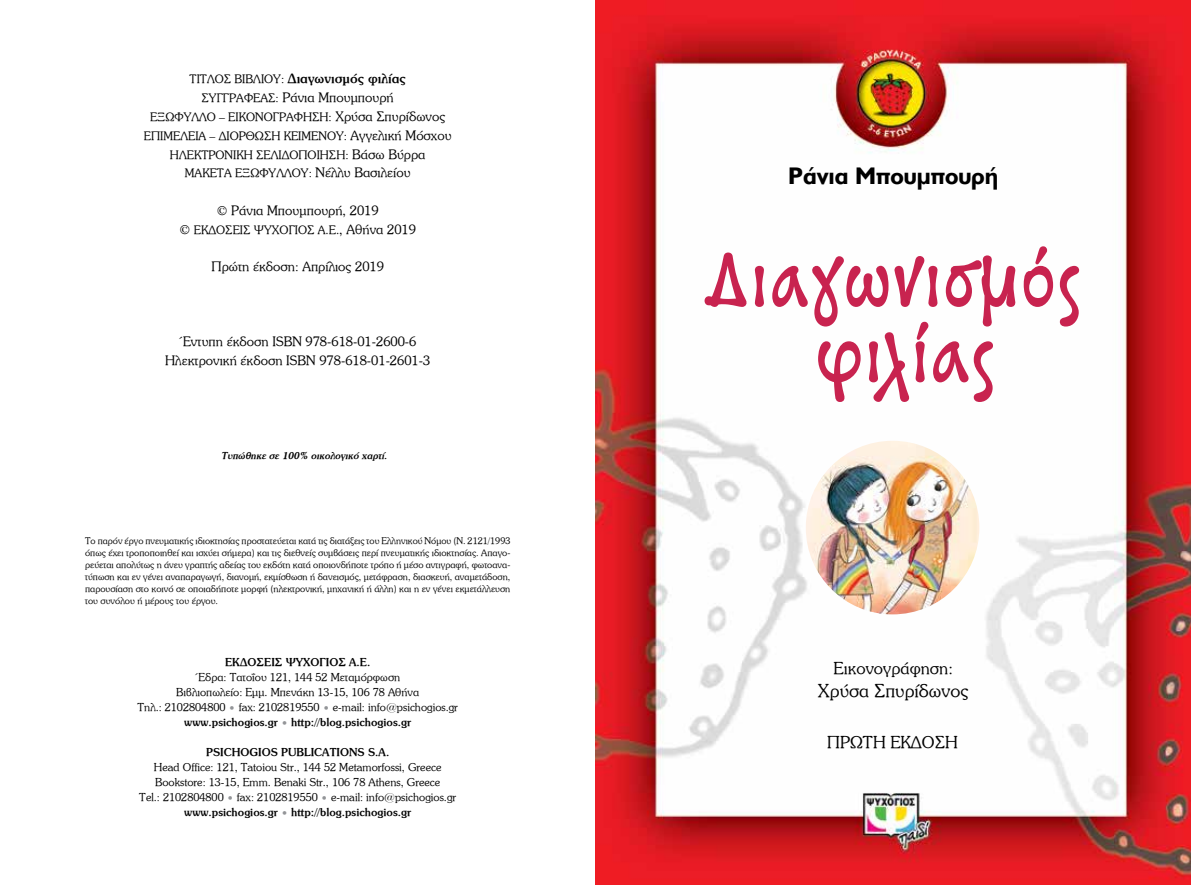
<style>
.page{position:relative;width:1191px;height:885px;background:#fff}
.page>*{position:absolute;margin:0;border:0;box-sizing:border-box;transform-origin:0 0}
.t1{font:78.3px/75.4px "Red Script Pro";letter-spacing:.06em;color:#c8234f;text-align:center}
.t2{font:700 24px "Gill Sans Hel";color:#000}
.t3{font:300 19.5px "UB Souvenir";color:#000}
.t4{font:300 18px "UB Souvenir";color:#000}
.t5{font:300 14.25px/18.8px "UB Souvenir";color:#000;text-align:center}
.t6{font:300 12.75px/18.8px "UB Souvenir";color:#000;text-align:center}
.t7{font:300 12px/15px "UB Souvenir";color:#000;text-align:center}
.t8{font:12px "UB Souvenir";color:#000}
.t9{font:10.5px "UB Souvenir Italic";color:#000}
.t10{font:300 10.05px/12px "UB Souvenir";color:#000;text-align:justify}
.s1{font-weight:400;font-size:14.25px}
.s2{font-size:14.25px}
.s3{font-size:9px;color:#939598}
.s4{font-weight:400}
</style>
<div class="page">
<img style="left:595px;top:0;width:596px;height:884px">
<img style="left:805px;top:440px;width:174px;height:174px;border-radius:87px">
<svg style="left:705px;top:251px;width:42px;height:57px"></svg>
<svg style="left:754px;top:265px;width:11px;height:43px"></svg>
<svg style="left:1022px;top:244px;width:58px;height:83px"></svg>
<svg style="left:771px;top:254px;width:245px;height:150px"></svg>
<p class="t6" style="left:190px;top:70px;width:218px">ΤΙΤΛΟΣ ΒΙΒΛΙΟΥ: <span class="s1">Διαγωνισμός φιλίας<br></span>ΣΥΓΓΡΑΦΕΑΣ: <span class="s2">Ράνια Μπουμπουρή</span></p>
<p class="t6" style="left:144px;top:108px;width:309px">ΕΞΩΦΥΛΛΟ – ΕΙΚΟΝΟΓΡΑΦΗΣΗ: <span class="s2">Χρύσα Σπυρίδωνος </span>ΕΠΙΜΕΛΕΙΑ – ΔΙΟΡΘΩΣΗ ΚΕΙΜΕΝΟΥ: <span class="s2">Αγγελική Μόσχου </span>ΗΛΕΚΤΡΟΝΙΚΗ ΣΕΛΙΔΟΠΟΙΗΣΗ: <span class="s2">Βάσω Βύρρα<br></span>ΜΑΚΕΤΑ ΕΞΩΦΥΛΛΟΥ: <span class="s2">Νέλλυ Βασιλείου</span></p>
<h3 class="t5" style="left:217px;top:201px;width:163px">© Ράνια Μπουμπουρή, 2019</h3>
<p class="t6" style="left:179px;top:220px;width:238px"><span class="s2">©</span> ΕΚΔΟΣΕΙΣ ΨΥΧΟΓΙΟΣ Α.Ε.<span class="s2">, Αθήνα 2019</span></p>
<h3 class="t5" style="left:211px;top:257px;width:174px">Πρώτη έκδοση: Απρίλιος 2019</h3>
<h3 class="t5" style="left:165px;top:332px;width:267px">Έντυπη έκδοση ISBN 978-618-01-2600-6<br>Ηλεκτρονική έκδοση ΙSBN 978-618-01-2601-3</h3>
<p class="t9" style="left:221px;top:449px;width:167px">Τυπώθηκε σε 100% οικολογικό χαρτί.</p>
<p class="t10" style="left:85px;top:534px;width:427px">Το παρόν έργο πνευματικής ιδιοκτησίας προστατεύεται κατά τις διατάξεις του Ελληνικού Νόμου (Ν. 2121/1993 όπως έχει τροποποιηθεί και ισχύει σήμερα) και τις διεθνείς συμβάσεις περί πνευματικής ιδιοκτησίας. Απαγο&shy;ρεύεται απολύτως η άνευ γραπτής αδείας του εκδότη κατά οποιονδήποτε τρόπο ή μέσο αντιγραφή, φωτοανα&shy;τύπωση και εν γένει αναπαραγωγή, διανομή, εκμίσθωση ή δανεισμός, μετάφραση, διασκευή, αναμετάδοση, παρουσίαση στο κοινό σε οποιαδήποτε μορφή (ηλεκτρονική, μηχανική ή άλλη) και η εν γένει εκμετάλλευση του συνόλου ή μέρους του έργου.</p>
<p class="t8" style="left:225px;top:656px;width:147px">ΕΚΔΟΣΕΙΣ ΨΥΧΟΓΙΟΣ Α.Ε.</p>
<p class="t7" style="left:137px;top:670px;width:322px">Έδρα: Τατοΐου 121, 144 52 Μεταμόρφωση<br>Βιβλιοπωλείο: Εμμ. Μπενάκη 13-15, 106 78 Αθήνα<br>Τηλ.: 2102804800 <span class="s3">•</span> fax: 2102819550 <span class="s3">•</span> e-mail: info@psichogios.gr <span class="s4">www.psichogios.gr</span> <span class="s3">•</span> <span class="s4">http://blog.psichogios.gr</span></p>
<p class="t8" style="left:206px;top:746px;width:185px">PSICHOGIOS PUBLICATIONS S.A.</p>
<p class="t7" style="left:139px;top:760px;width:318px">Head Office: 121, Tatoiou Str., 144 52 Metamorfossi, Greece Bookstore: 13-15, Emm. Benaki Str., 106 78 Athens, Greece<br>Tel.: 2102804800 <span class="s3">•</span> fax: 2102819550 <span class="s3">•</span> e-mail: info@psichogios.gr <span class="s4">www.psichogios.gr</span> <span class="s3">•</span> <span class="s4">http://blog.psichogios.gr</span></p>
<h2 class="t2" style="left:788px;top:162px;width:212px">Ράνια Μπουμπουρή</h2>
<h1 class="t1" style="left:705px;top:242px;width:376px">Διαγωνισμός φιλίας</h1>
<h3 class="t4" style="left:833px;top:658px;width:121px">Εικονογράφηση:</h3>
<h3 class="t3" style="left:818px;top:680px;width:152px">Χρύσα Σπυρίδωνος</h3>
<h3 class="t4" style="left:827px;top:733px;width:132px">ΠΡΩΤΗ ΕΚΔΟΣΗ</h3>
</div>
